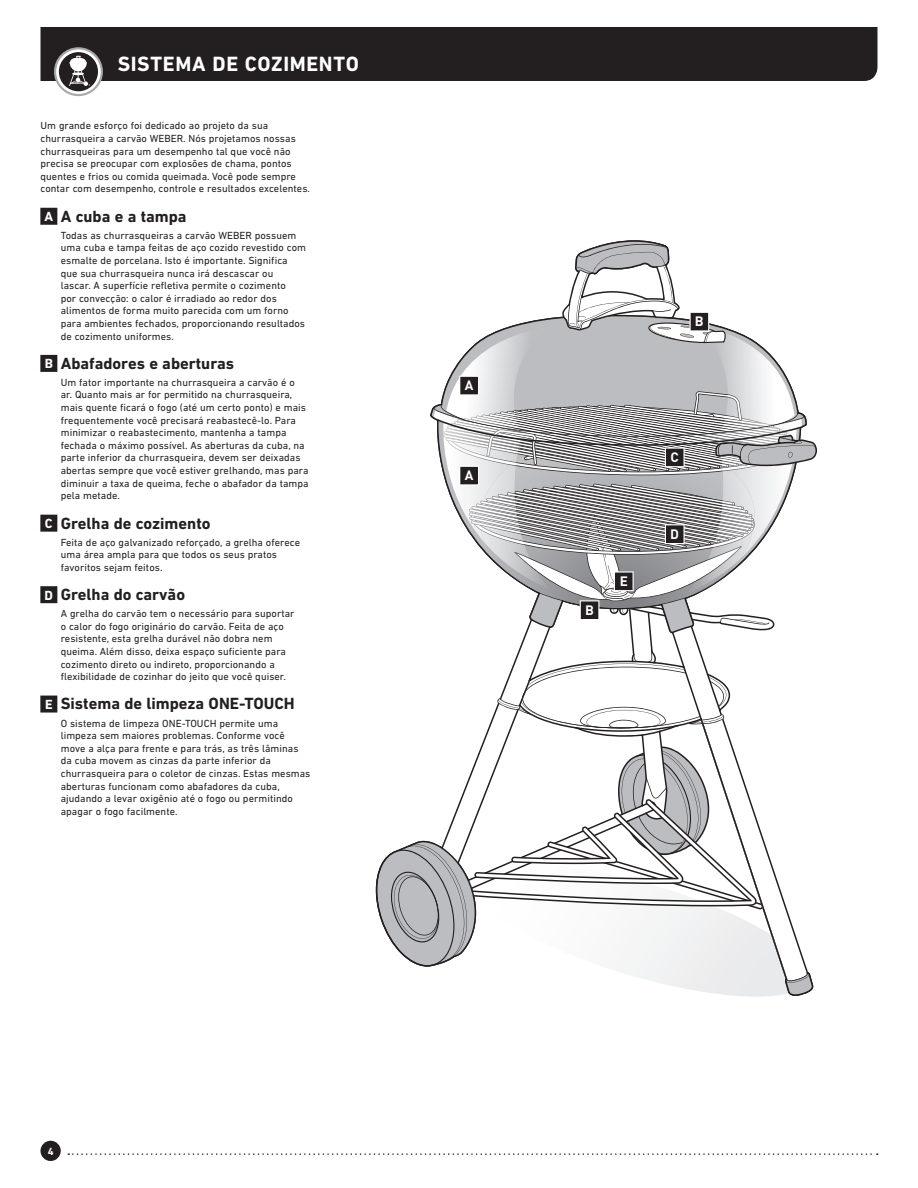
<style>
.page{position:relative;width:918px;height:1188px;background:#fff}
.page>*{position:absolute;margin:0;border:0;box-sizing:border-box;transform-origin:0 0}
.t1{font:700 21px "DIN Next LT Pro";letter-spacing:.03em;color:#fff}
.t2{font:700 16.5px "DIN Next LT Pro";color:#231f20}
.t3{font:700 13.5px "DIN Pro";color:#fff}
.t4{font:10.5px/12.6px "DIN Next LT Pro";letter-spacing:.005em;color:#231f20}
.t5{font:700 10.5px "DIN Next LT Pro";color:#fff}
.s1{font-size:13.5px;color:#fff}
</style>
<div class="page">
<div style="left:40px;top:27px;width:838px;height:54px;background:#231f20"></div>
<svg style="left:55px;top:48px;width:47px;height:47px"></svg>
<div style="left:54px;top:47px;width:49px;height:49px;border:2px solid #a8a9ad;border-radius:50%"></div>
<div style="left:59px;top:52px;width:39px;height:39px;background:#231f20;border-radius:50%"></div>
<svg style="left:69px;top:56px;width:21px;height:30px"></svg>
<div style="left:40px;top:1141px;width:21px;height:20px;background:#231f20;border-radius:50%"></div>
<svg style="left:68px;top:1153px;width:810px;height:2px"></svg>
<svg style="left:430px;top:316px;width:337px;height:317px;fill:#bcbdc0"></svg>
<img style="left:446px;top:327px;width:103px;height:49px">
<img style="left:433px;top:411px;width:1px;height:20px">
<img style="left:696px;top:326px;width:90px;height:50px">
<svg style="left:376px;top:649px;width:438px;height:347px"></svg>
<svg style="left:562px;top:240px;width:165px;height:103px"></svg>
<svg style="left:434px;top:376px;width:383px;height:254px"></svg>
<div style="left:41px;top:208px;width:16px;height:16px;background:#231f20"></div>
<div style="left:40px;top:208px;width:17px;height:17px;border:1px solid #231f20"></div>
<div style="left:41px;top:355px;width:16px;height:16px;background:#231f20"></div>
<div style="left:40px;top:355px;width:17px;height:17px;border:1px solid #231f20"></div>
<div style="left:41px;top:515px;width:16px;height:16px;background:#231f20"></div>
<div style="left:40px;top:515px;width:17px;height:17px;border:1px solid #231f20"></div>
<div style="left:41px;top:587px;width:16px;height:16px;background:#231f20"></div>
<div style="left:40px;top:586px;width:17px;height:17px;border:1px solid #231f20"></div>
<div style="left:41px;top:696px;width:16px;height:16px;background:#231f20"></div>
<div style="left:40px;top:696px;width:17px;height:16px;border:1px solid #231f20"></div>
<h1 class="t1" style="left:118px;top:52px;width:243px">SISTEMA DE COZIMENTO</h1>
<p class="t4" style="left:40px;top:119px;width:271px">Um grande esforço foi dedicado ao projeto da sua churrasqueira a carvão WEBER. Nós projetamos nossas churrasqueiras para um desempenho tal que você não precisa se preocupar com explosões de chama, pontos quentes e frios ou comida queimada. Você pode sempre contar com desempenho, controle e resultados excelentes.</p>
<h2 class="t2" style="left:45px;top:206px;width:144px"><span class="s1">A</span> A cuba e a tampa</h2>
<p class="t4" style="left:61px;top:229px;width:247px">Todas as churrasqueiras a carvão WEBER possuem uma cuba e tampa feitas de aço cozido revestido com esmalte de porcelana. Isto é importante. Significa que sua churrasqueira nunca irá descascar ou lascar. A superfície refletiva permite o cozimento<br>por convecção: o calor é irradiado ao redor dos alimentos de forma muito parecida com um forno para ambientes fechados, proporcionando resultados de cozimento uniformes.</p>
<h2 class="t2" style="left:45px;top:354px;width:191px"><span class="s1">B</span> Abafadores e aberturas</h2>
<p class="t4" style="left:61px;top:376px;width:249px">Um fator importante na churrasqueira a carvão é o ar. Quanto mais ar for permitido na churrasqueira, mais quente ficará o fogo (até um certo ponto) e mais frequentemente você precisará reabastecê-lo. Para minimizar o reabastecimento, mantenha a tampa fechada o máximo possível. As aberturas da cuba, na parte inferior da churrasqueira, devem ser deixadas abertas sempre que você estiver grelhando, mas para diminuir a taxa de queima, feche o abafador da tampa pela metade.</p>
<h2 class="t2" style="left:45px;top:513px;width:167px"><span class="s1">C</span> Grelha de cozimento</h2>
<p class="t4" style="left:61px;top:536px;width:241px">Feita de aço galvanizado reforçado, a grelha oferece uma área ampla para que todos os seus pratos favoritos sejam feitos.</p>
<h2 class="t2" style="left:45px;top:585px;width:142px"><span class="s1">D</span> Grelha do carvão</h2>
<p class="t4" style="left:61px;top:607px;width:235px">A grelha do carvão tem o necessário para suportar o calor do fogo originário do carvão. Feita de aço resistente, esta grelha durável não dobra nem queima. Além disso, deixa espaço suficiente para cozimento direto ou indireto, proporcionando a flexibilidade de cozinhar do jeito que você quiser.</p>
<h2 class="t2" style="left:45px;top:694px;width:251px"><span class="s1">E</span> Sistema de limpeza ONE-TOUCH</h2>
<p class="t4" style="left:61px;top:717px;width:251px">O sistema de limpeza ONE-TOUCH permite uma limpeza sem maiores problemas. Conforme você move a alça para frente e para trás, as três lâminas da cuba movem as cinzas da parte inferior da churrasqueira para o coletor de cinzas. Estas mesmas aberturas funcionam como abafadores da cuba, ajudando a levar oxigênio até o fogo ou permitindo apagar o fogo facilmente.</p>
<p class="t3" style="left:465px;top:374px;width:10px">A</p>
<p class="t3" style="left:465px;top:464px;width:10px">A</p>
<p class="t3" style="left:695px;top:310px;width:10px">B</p>
<p class="t3" style="left:585px;top:599px;width:10px">B</p>
<p class="t3" style="left:620px;top:570px;width:10px">E</p>
<p class="t3" style="left:671px;top:446px;width:10px">C</p>
<p class="t3" style="left:670px;top:523px;width:10px">D</p>
<p class="t5" style="left:48px;top:1145px;width:7px">4</p>
</div>
